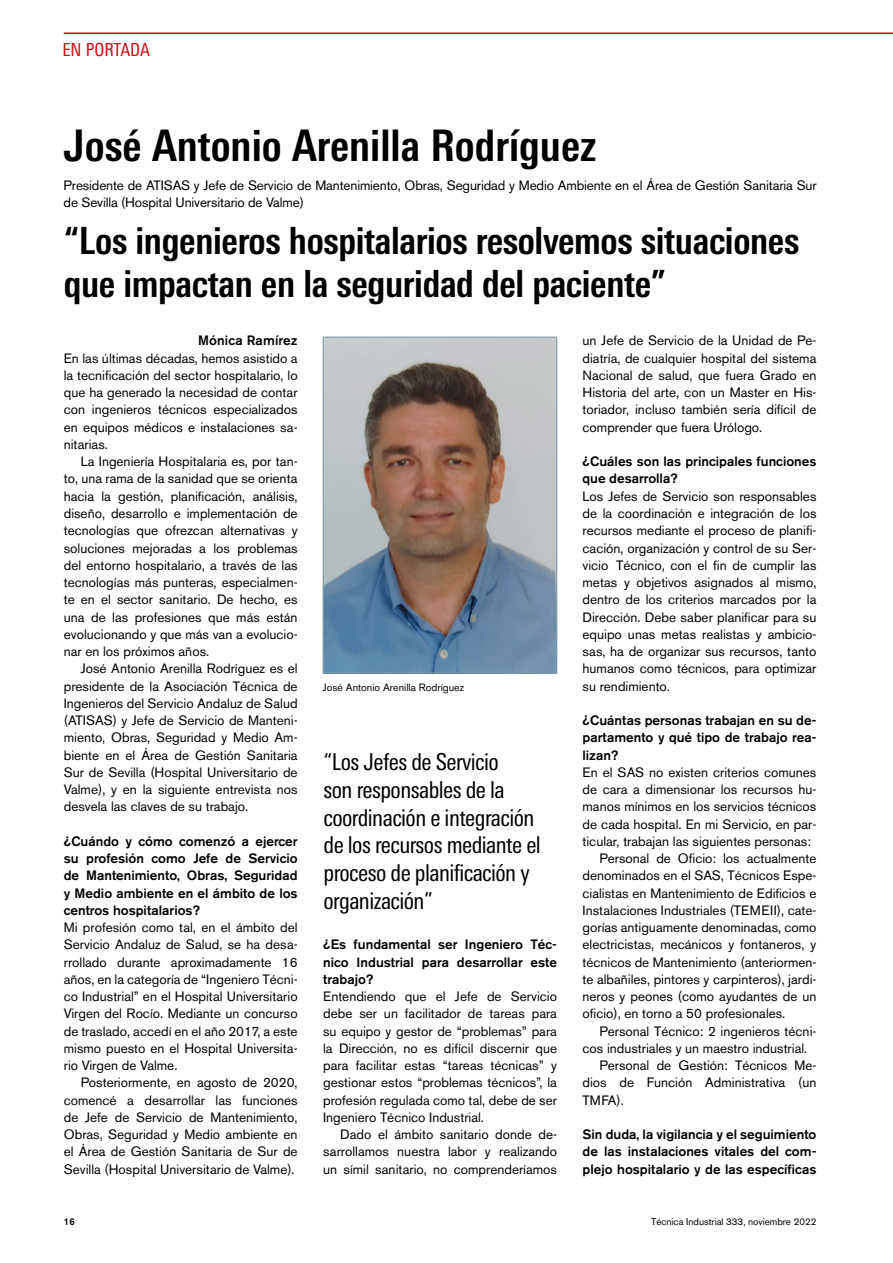
<style>
.page{position:relative;width:893px;height:1263px;background:#fff}
.page>*{position:absolute;margin:0;border:0;box-sizing:border-box;transform-origin:0 0}
.t1{font:700 condensed 43.5px "LT Univers";color:#000}
.t2{font:700 condensed 37.5px/42.8px "LT Univers";letter-spacing:-.01em;color:#000}
.t3{font:condensed 23.25px/27.9px "LT Univers";letter-spacing:-.025em;color:#000}
.t4{font:condensed 18px "LT Univers";color:#d20a11}
.t5{font:13.5px/17.2px "Akzidenz Grotesk BE";color:#000;text-align:justify}
.t6{font:500 13.5px/17.2px "Akzidenz Grotesk BE";color:#000;text-align:justify}
.t7{font:10.5px "Akzidenz Grotesk BE";color:#000}
.t8{font:9.75px "Akzidenz Grotesk BE";color:#000}
.t9{font:500 9.75px "Akzidenz Grotesk BE";color:#000}
</style>
<div class="page">
<hr style="left:64px;top:32px;width:829px;height:2px;background:#d20a11">
<img style="left:325px;top:339px;width:230px;height:332px">
<div style="left:323px;top:337px;width:234px;height:336px;border:1px solid #7d96a4"></div>
<h3 class="t4" style="left:62px;top:39px;width:89px">EN PORTADA</h3>
<h1 class="t1" style="left:64px;top:120px;width:534px">José Antonio Arenilla Rodríguez</h1>
<p class="t5" style="left:64px;top:177px;width:755px">Presidente de ATISAS y Jefe de Servicio de Mantenimiento, Obras, Seguridad y Medio Ambiente en el Área de Gestión Sanitaria Sur de Sevilla (Hospital Universitario de Valme)</p>
<h2 class="t2" style="left:64px;top:219px;width:737px">“Los ingenieros hospitalarios resolvemos situaciones que impactan en la seguridad del paciente”</h2>
<p class="t6" style="left:198px;top:332px;width:101px">Mónica Ramírez</p>
<p class="t5" style="left:64px;top:349px;width:235px">En las últimas décadas, hemos asistido a la tecnificación del sector hospitalario, lo que ha generado la necesidad de contar con ingenieros técnicos especializados en equipos médicos e instalaciones sa&shy;nitarias.</p>
<p class="t5" style="left:64px;top:453px;width:235px;text-indent:17px">La Ingeniería Hospitalaria es, por tan&shy;to, una rama de la sanidad que se orienta hacia la gestión, planificación, análisis, diseño, desarrollo e implementación de tecnologías que ofrezcan alternativas y soluciones mejoradas a los problemas del entorno hospitalario, a través de las tecnologías más punteras, especialmen&shy;te en el sector sanitario. De hecho, es una de las profesiones que más están evolucionando y que más van a evolucio&shy;nar en los próximos años.</p>
<p class="t5" style="left:64px;top:660px;width:235px;text-indent:17px">José Antonio Arenilla Rodríguez es el presidente de la Asociación Técnica de Ingenieros del Servicio Andaluz de Salud (ATISAS) y Jefe de Servicio de Manteni&shy;miento, Obras, Seguridad y Medio Am&shy;biente en el Área de Gestión Sanitaria Sur de Sevilla (Hospital Universitario de Valme), y en la siguiente entrevista nos desvela las claves de su trabajo.</p>
<p class="t6" style="left:64px;top:832px;width:235px">¿Cuándo y cómo comenzó a ejercer su profesión como Jefe de Servicio de Mantenimiento, Obras, Seguridad y Medio ambiente en el ámbito de los centros hospitalarios?</p>
<p class="t5" style="left:64px;top:919px;width:235px">Mi profesión como tal, en el ámbito del Servicio Andaluz de Salud, se ha desa&shy;rrollado durante aproximadamente 16 años, en la categoría de “Ingeniero Técni&shy;co Industrial” en el Hospital Universitario Virgen del Rocío. Mediante un concurso de traslado, accedí en el año 2017, a este mismo puesto en el Hospital Universita&shy;rio Virgen de Valme.</p>
<p class="t5" style="left:64px;top:1074px;width:235px;text-indent:17px">Posteriormente, en agosto de 2020, comencé a desarrollar las funciones de Jefe de Servicio de Mantenimiento, Obras, Seguridad y Medio ambiente en el Área de Gestión Sanitaria de Sur de Sevilla (Hospital Universitario de Valme).</p>
<p class="t7" style="left:323px;top:681px;width:143px">José Antonio Arenilla Rodríguez</p>
<h3 class="t3" style="left:323px;top:747px;width:219px">“Los Jefes de Servicio<br>son responsables de la coordinación e integración de los recursos mediante el proceso de planificación y organización”</h3>
<p class="t6" style="left:323px;top:936px;width:235px">¿Es fundamental ser Ingeniero Téc&shy;nico Industrial para desarrollar este trabajo?</p>
<p class="t5" style="left:323px;top:988px;width:235px">Entendiendo que el Jefe de Servicio debe ser un facilitador de tareas para su equipo y gestor de “problemas” para la Dirección, no es difícil discernir que para facilitar estas “tareas técnicas” y gestionar estos “problemas técnicos”, la profesión regulada como tal, debe de ser Ingeniero Técnico Industrial.</p>
<p class="t5" style="left:323px;top:1126px;width:235px;text-indent:17px">Dado el ámbito sanitario donde de&shy;sarrollamos nuestra labor y realizando un símil sanitario, no comprenderíamos</p>
<p class="t5" style="left:583px;top:332px;width:235px">un Jefe de Servicio de la Unidad de Pe&shy;diatría, de cualquier hospital del sistema Nacional de salud, que fuera Grado en Historia del arte, con un Master en His&shy;toriador, incluso también sería difícil de comprender que fuera Urólogo.</p>
<p class="t6" style="left:583px;top:453px;width:235px">¿Cuáles son las principales funciones que desarrolla?</p>
<p class="t5" style="left:583px;top:487px;width:235px">Los Jefes de Servicio son responsables de la coordinación e integración de los recursos mediante el proceso de planifi&shy;cación, organización y control de su Ser&shy;vicio Técnico, con el fin de cumplir las metas y objetivos asignados al mismo, dentro de los criterios marcados por la Dirección. Debe saber planificar para su equipo unas metas realistas y ambicio&shy;sas, ha de organizar sus recursos, tanto humanos como técnicos, para optimizar su rendimiento.</p>
<p class="t6" style="left:583px;top:711px;width:235px">¿Cuántas personas trabajan en su de&shy;partamento y qué tipo de trabajo rea&shy;lizan?</p>
<p class="t5" style="left:583px;top:763px;width:235px">En el SAS no existen criterios comunes</p>
<p class="t5" style="left:583px;top:781px;width:235px">de cara a dimensionar los recursos hu-</p>
<p class="t5" style="left:583px;top:798px;width:235px">manos mínimos en los servicios técnicos</p>
<p class="t5" style="left:583px;top:815px;width:235px">de cada hospital. En mi Servicio, en par-</p>
<p class="t5" style="left:583px;top:832px;width:230px">ticular, trabajan las siguientes personas:</p>
<p class="t5" style="left:600px;top:850px;width:218px">Personal de Oficio: los actualmente</p>
<p class="t5" style="left:583px;top:867px;width:235px">denominados en el SAS, Técnicos Espe-</p>
<p class="t5" style="left:583px;top:884px;width:235px">cialistas en Mantenimiento de Edificios e</p>
<p class="t5" style="left:583px;top:901px;width:235px">Instalaciones Industriales (TEMEII), cate-</p>
<p class="t5" style="left:583px;top:919px;width:235px">gorías antiguamente denominadas, como</p>
<p class="t5" style="left:583px;top:936px;width:235px">electricistas, mecánicos y fontaneros, y</p>
<p class="t5" style="left:583px;top:953px;width:235px">técnicos de Mantenimiento (anteriormen-</p>
<p class="t5" style="left:583px;top:970px;width:235px">te albañiles, pintores y carpinteros), jardi-</p>
<p class="t5" style="left:583px;top:988px;width:235px">neros y peones (como ayudantes de un</p>
<p class="t5" style="left:583px;top:1005px;width:204px">oficio), en torno a 50 profesionales.</p>
<p class="t5" style="left:600px;top:1022px;width:218px">Personal Técnico: 2 ingenieros técni-</p>
<p class="t5" style="left:583px;top:1039px;width:226px">cos industriales y un maestro industrial.</p>
<p class="t5" style="left:600px;top:1057px;width:218px">Personal de Gestión: Técnicos Me-</p>
<p class="t5" style="left:583px;top:1074px;width:235px">dios de Función Administrativa (un</p>
<p class="t5" style="left:583px;top:1091px;width:43px">TMFA).</p>
<p class="t6" style="left:583px;top:1125px;width:235px">Sin duda, la vigilancia y el seguimiento de las instalaciones vitales del com&shy;plejo hospitalario y de las específicas</p>
<p class="t9" style="left:64px;top:1216px;width:13px">16</p>
<p class="t8" style="left:651px;top:1216px;width:167px">Técnica Industrial 333, noviembre 2022</p>
</div>
